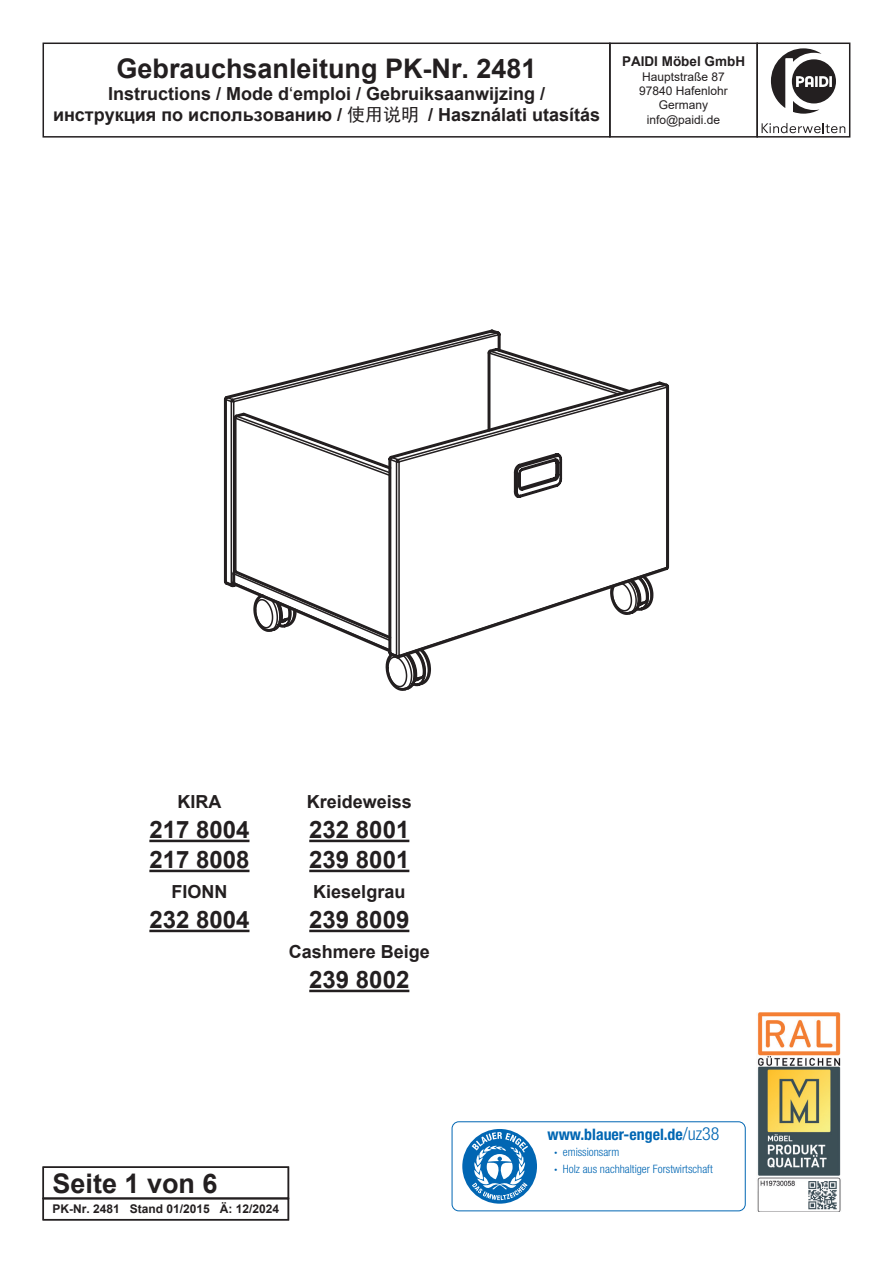
<style>
.page{position:relative;width:893px;height:1263px;background:#fff}
.page>*{position:absolute;margin:0;border:0;box-sizing:border-box;transform-origin:0 0}
.t1{font:700 27px "Arial";color:#231f20}
.t2{font:700 24px "Arial";color:#231f20}
.t3{font:700 18px/21.6px "Arial";color:#231f20;text-align:center}
.t4{font:700 condensed 15.9px "Helvetica Neue";color:#0166b3}
.t5{font:700 13.5px "Arial";color:#231f20}
.t6{font:12px/14.4px "Arial";color:#231f20;text-align:center}
.t7{font:700 12px "Arial";color:#231f20}
.t8{font:300 condensed 11.55px/16.4px "Helvetica Neue";color:#0166b3}
.s1{font-weight:400}
.s2{font-family:"Sim Hei";font-weight:400}
.s3{font-weight:300;font-size:18px}
.s4{font-weight:700}
</style>
<div class="page">
<div style="left:452px;top:1121px;width:294px;height:90px;border:1px solid #0166b3;border-radius:7px"></div>
<svg style="left:462px;top:1129px;width:75px;height:75px"></svg>
<img style="left:757px;top:1012px;width:84px;height:199px">
<div style="left:43px;top:43px;width:568px;height:95px;border:2px solid #231f20"></div>
<div style="left:609px;top:43px;width:149px;height:95px;border:2px solid #231f20"></div>
<div style="left:756px;top:43px;width:94px;height:95px;border:2px solid #231f20"></div>
<div style="left:792px;top:59px;width:44px;height:44px;background:#231f20;border-radius:50%"></div>
<svg style="left:771px;top:48px;width:61px;height:66px"></svg>
<svg style="left:762px;top:123px;width:83px;height:10px"></svg>
<div style="left:43px;top:1198px;width:246px;height:22px;border:2px solid #231f20"></div>
<div style="left:43px;top:1166px;width:246px;height:33px;border:2px solid #231f20"></div>
<svg style="left:655px;top:381px;width:14px;height:193px"></svg>
<svg style="left:242px;top:350px;width:413px;height:341px"></svg>
<svg style="left:224px;top:330px;width:279px;height:259px"></svg>
<hr style="left:309px;top:840px;width:100px;height:2px;background:#231f20">
<hr style="left:309px;top:870px;width:100px;height:2px;background:#231f20">
<hr style="left:309px;top:930px;width:100px;height:2px;background:#231f20">
<hr style="left:309px;top:990px;width:100px;height:2px;background:#231f20">
<hr style="left:149px;top:840px;width:100px;height:2px;background:#231f20">
<hr style="left:149px;top:870px;width:100px;height:2px;background:#231f20">
<hr style="left:149px;top:930px;width:100px;height:2px;background:#231f20">
<h1 class="t1" style="left:116px;top:50px;width:422px">Gebrauchsanleitung PK-Nr. 2481</h1>
<p class="t3" style="left:53px;top:83px;width:549px">Instructions / Mode d<span class="s1">‘</span>emploi / Gebruiksaanwijzing /<br>инструкция по использованию / <span class="s2">使用说明</span> / Használati utasítás</p>
<p class="t5" style="left:622px;top:52px;width:125px">PAIDI Möbel GmbH</p>
<p class="t6" style="left:639px;top:69px;width:90px">Hauptstraße 87<br>97840 Hafenlohr<br>Germany info@paidi.de</p>
<p class="t3" style="left:177px;top:791px;width:45px">KIRA</p>
<p class="t2" style="left:149px;top:813px;width:102px">217 8004</p>
<p class="t2" style="left:149px;top:843px;width:102px">217 8008</p>
<p class="t3" style="left:171px;top:881px;width:57px">FIONN</p>
<p class="t2" style="left:149px;top:903px;width:102px">232 8004</p>
<p class="t3" style="left:307px;top:791px;width:107px">Kreideweiss</p>
<p class="t2" style="left:309px;top:813px;width:102px">232 8001</p>
<p class="t2" style="left:309px;top:843px;width:102px">239 8001</p>
<p class="t3" style="left:313px;top:881px;width:94px">Kieselgrau</p>
<p class="t2" style="left:309px;top:903px;width:102px">239 8009</p>
<p class="t3" style="left:289px;top:941px;width:143px">Cashmere Beige</p>
<p class="t2" style="left:309px;top:963px;width:102px">239 8002</p>
<p class="t1" style="left:53px;top:1164px;width:167px">Seite 1 von 6</p>
<p class="t7" style="left:53px;top:1201px;width:228px">PK-Nr. 2481 Stand 01/2015 Ä: 12/2024</p>
<p class="t4" style="left:548px;top:1125px;width:173px">www.blauer-engel.de<span class="s3">/uz38</span></p>
<p class="t8" style="left:554px;top:1144px;width:160px"><span class="s4">·</span> emissionsarm<br><span class="s4">·</span> Holz aus nachhaltiger Forstwirtschaft</p>
</div>
